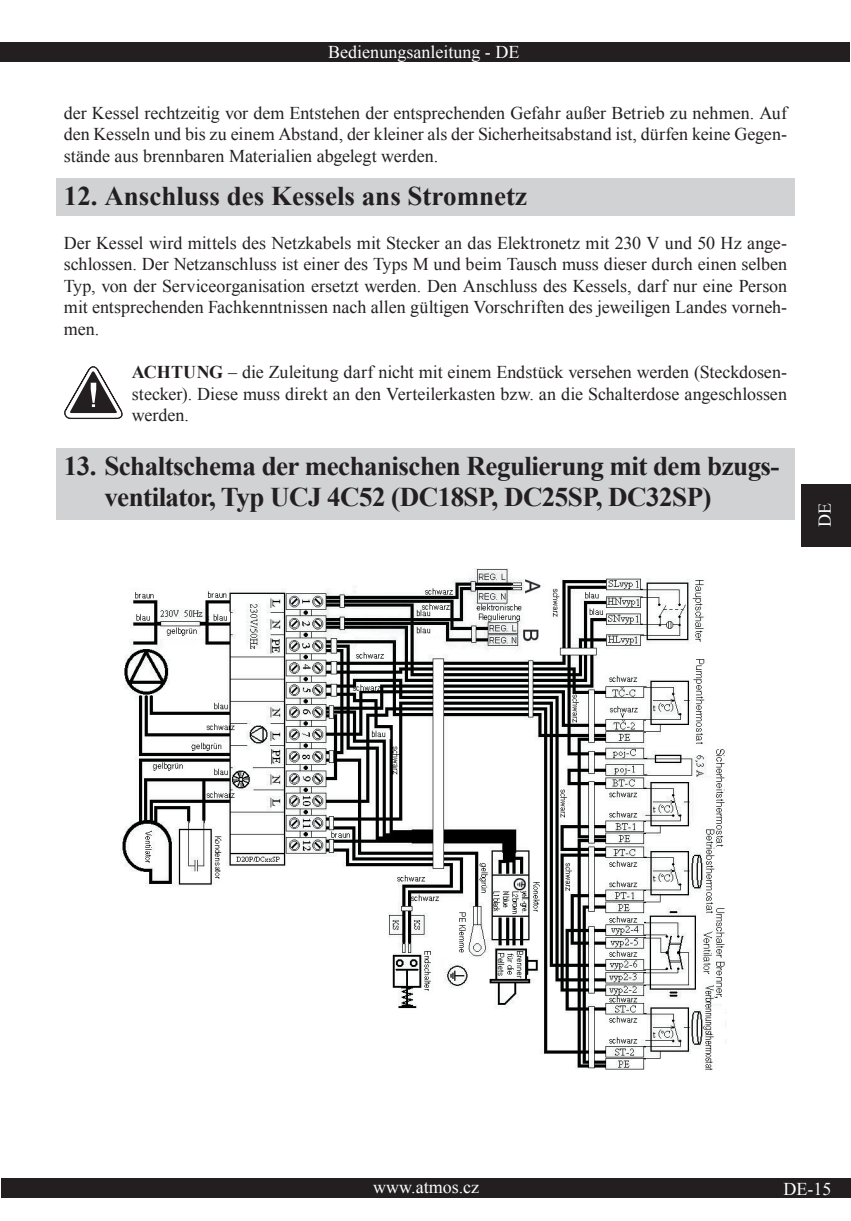
<style>
.page{position:relative;width:851px;height:1221px;background:#fff}
.page>*{position:absolute;margin:0;border:0;box-sizing:border-box;transform-origin:0 0}
.t1{font:700 27px/31.5px "Times New Roman";letter-spacing:-.02em;color:#231f20}
.t2{font:700 27px "Times New Roman";color:#231f20}
.t3{font:18px/21.6px "Times New Roman";color:#231f20;text-align:justify}
.t4{font:18px "Times New Roman";color:#fff}
.s1{font-weight:700}
</style>
<div class="page">
<div style="left:0;top:43px;width:849px;height:19px;background:#231f20"></div>
<div style="left:2px;top:1178px;width:848px;height:20px;background:#231f20"></div>
<div style="left:801px;top:484px;width:49px;height:62px;background:#231f20"></div>
<div style="left:56px;top:449px;width:738px;height:71px;background:#d1d2d4"></div>
<div style="left:56px;top:179px;width:738px;height:37px;background:#d1d2d4"></div>
<img style="left:120px;top:568px;width:606px;height:503px">
<svg style="left:64px;top:366px;width:58px;height:53px"></svg>
<p class="t4" style="left:328px;top:40px;width:192px">Bedienungsanleitung - DE</p>
<p class="t3" style="left:64px;top:102px;width:724px">der Kessel rechtzeitig vor dem Entstehen der entsprechenden Gefahr außer Betrieb zu nehmen. Auf den Kesseln und bis zu einem Abstand, der kleiner als der Sicherheitsabstand ist, dürfen keine Gegen&shy;stände aus brennbaren Materialien abgelegt werden.</p>
<h1 class="t2" style="left:64px;top:177px;width:465px">12. Anschluss des Kessels ans Stromnetz</h1>
<p class="t3" style="left:64px;top:231px;width:724px">Der Kessel wird mittels des Netzkabels mit Stecker an das Elektronetz mit 230 V und 50 Hz ange&shy;schlossen. Der Netzanschluss ist einer des Typs M und beim Tausch muss dieser durch einen selben Typ, von der Serviceorganisation ersetzt werden. Den Anschluss des Kessels, darf nur eine Person mit entsprechenden Fachkenntnissen nach allen gültigen Vorschriften des jeweiligen Landes vorneh&shy;men.</p>
<p class="t3" style="left:132px;top:361px;width:656px"><span class="s1">ACHTUNG</span> – die Zuleitung darf nicht mit einem Endstück versehen werden (Steckdosen&shy;stecker). Diese muss direkt an den Verteilerkasten bzw. an die Schalterdose angeschlossen werden.</p>
<h1 class="t1" style="left:104px;top:449px;width:676px;text-indent:-41px">13. Schaltschema der mechanischen Regulierung mit dem bzugs&shy;ventilator, Typ UCJ 4C52 (DC18SP, DC25SP, DC32SP)</h1>
<p class="t4" style="left:812px;top:527px;width:25px;rotate:-90deg">DE</p>
<p class="t4" style="left:373px;top:1174px;width:107px">www.atmos.cz</p>
<p class="t4" style="left:783px;top:1176px;width:49px">DE-15</p>
</div>
